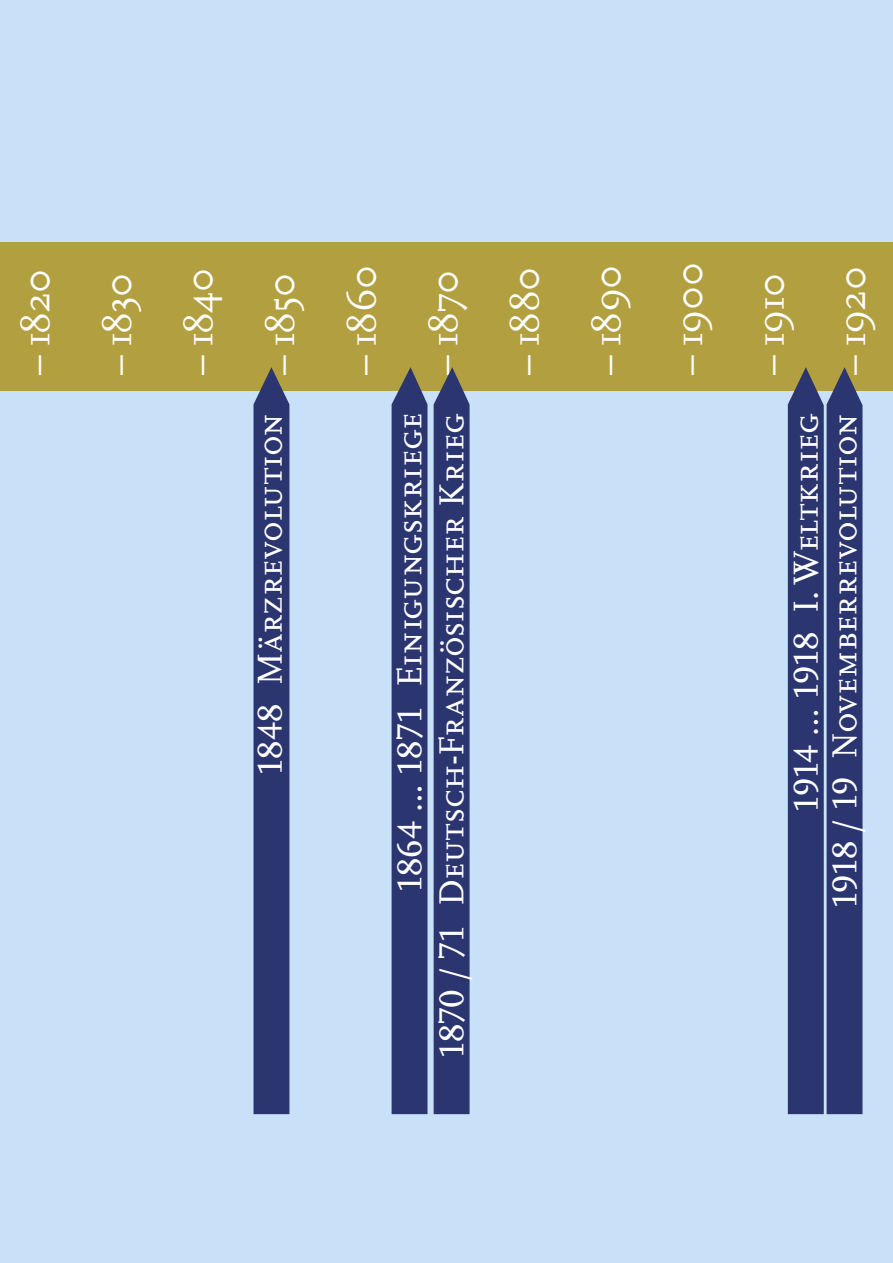
<style>
.page{position:relative;width:893px;height:1263px;background:#c8e1f8}
.page>*{position:absolute;margin:0;border:0;box-sizing:border-box;transform-origin:0 0}
.t1{font:39.6px "Scala CV";letter-spacing:-.03em;color:#fff}
.Zeitstrahl{font:36.3px "Scala CV Caps";letter-spacing:-.02em;color:#fff}
.Zeitstrahl-2{font:36.3px "Scala CV Caps";letter-spacing:.005em;color:#fff}
.s1{font-family:"Scala Sans CV"}
</style>
<div class="page">
<div style="left:0;top:242px;width:893px;height:149px;background:#b2a040"></div>
<div style="left:434px;top:367px;width:36px;height:747px;background:#2b356f"></div>
<div style="left:254px;top:367px;width:35px;height:747px;background:#2b356f"></div>
<div style="left:392px;top:367px;width:35px;height:747px;background:#2b356f"></div>
<svg style="left:788px;top:367px;width:74px;height:747px;background:#343e73"></svg>
<p class="t1" style="left:15px;top:375px;width:108px;rotate:-90deg"><span class="s1">–</span> 1820</p>
<p class="t1" style="left:97px;top:375px;width:104px;rotate:-90deg"><span class="s1">–</span> 1830</p>
<p class="t1" style="left:178px;top:375px;width:109px;rotate:-90deg"><span class="s1">–</span> 1840</p>
<p class="t1" style="left:260px;top:375px;width:104px;rotate:-90deg"><span class="s1">–</span> 1850</p>
<p class="t1" style="left:341px;top:375px;width:112px;rotate:-90deg"><span class="s1">–</span> 1860</p>
<p class="t1" style="left:423px;top:375px;width:107px;rotate:-90deg"><span class="s1">–</span> 1870</p>
<p class="t1" style="left:504px;top:375px;width:110px;rotate:-90deg"><span class="s1">–</span> 1880</p>
<p class="t1" style="left:586px;top:375px;width:112px;rotate:-90deg"><span class="s1">–</span> 1890</p>
<p class="t1" style="left:668px;top:375px;width:115px;rotate:-90deg"><span class="s1">–</span> 1900</p>
<p class="t1" style="left:749px;top:375px;width:104px;rotate:-90deg"><span class="s1">–</span> 1910</p>
<p class="t1" style="left:831px;top:375px;width:111px;rotate:-90deg"><span class="s1">–</span> 1920</p>
<p class="Zeitstrahl" style="left:432px;top:1059px;width:648px;rotate:-90deg">1870 / 71 Deutsch-Französischer Krieg</p>
<p class="Zeitstrahl" style="left:786px;top:813px;width:401px;rotate:-90deg">1914 … 1918 I. Weltkrieg</p>
<p class="Zeitstrahl-2" style="left:250px;top:776px;width:365px;rotate:-90deg">1848 Märzrevolution</p>
<p class="Zeitstrahl" style="left:390px;top:893px;width:482px;rotate:-90deg">1864 … 1871 Einigungskriege</p>
<p class="Zeitstrahl" style="left:825px;top:909px;width:498px;rotate:-90deg">1918 / 19 Novemberrevolution</p>
</div>
